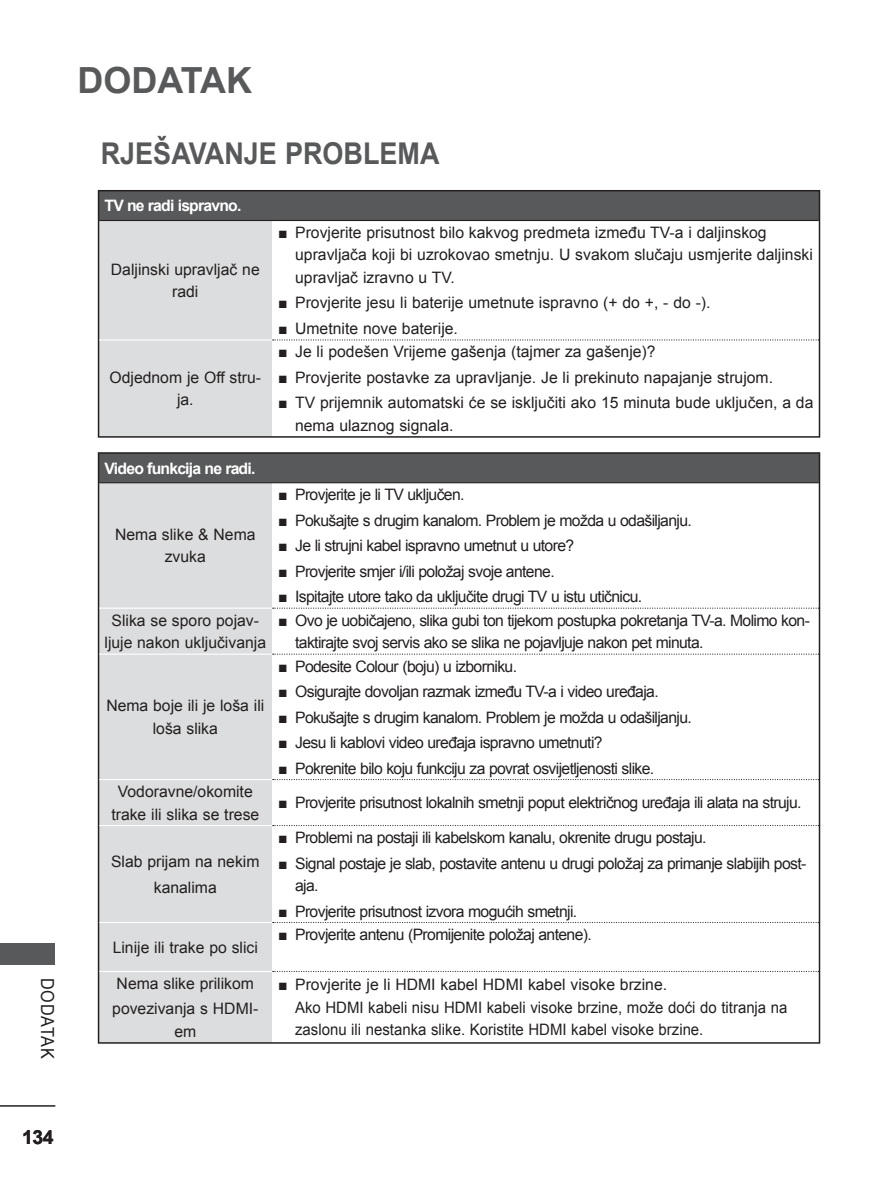
<style>
.page{position:relative;width:893px;height:1191px;background:#fff}
.page>*{position:absolute;margin:0;border:0;box-sizing:border-box;transform-origin:0 0}
.t1{font:700 36px "Arial";color:#58595b}
.t2{font:700 30px "Arial";color:#58595b;scale:.9 1}
.t3{font:700 19.5px "Arial";color:#231f20}
.t4{font:18px "Arial";letter-spacing:.05em;color:#231f20;scale:.9 1}
.t5{font:15.75px/22.5px "Arial";letter-spacing:-.04em;color:#231f20}
.t6{font:15.75px/22.5px "Arial";color:#231f20;text-align:center}
.t7{font:700 15.75px "Arial";letter-spacing:-.05em;color:#fff}
</style>
<div class="page">
<div style="left:0;top:943px;width:54px;height:21px;background:#58595b"></div>
<hr style="left:0;top:1105px;width:55px;height:1px;background:#231f20">
<hr style="left:98px;top:190px;width:174px;height:1px;background:#231f20">
<hr style="left:272px;top:190px;width:548px;height:1px;background:#231f20">
<hr style="left:98px;top:436px;width:174px;height:2px;background:#231f20">
<hr style="left:272px;top:436px;width:548px;height:2px;background:#231f20">
<svg style="left:98px;top:191px;width:722px;height:246px"></svg>
<hr style="left:99px;top:220px;width:173px;height:1px;background:#231f20">
<hr style="left:272px;top:220px;width:547px;height:1px;background:#231f20">
<hr style="left:99px;top:339px;width:173px;height:1px;background:#fff">
<div style="left:99px;top:453px;width:720px;height:30px;background:#58595b"></div>
<div style="left:99px;top:483px;width:173px;height:559px;background:#dcddde"></div>
<svg style="left:272px;top:483px;width:547px;height:559px"></svg>
<hr style="left:98px;top:452px;width:174px;height:2px;background:#231f20">
<svg style="left:98px;top:454px;width:1px;height:29px"></svg>
<hr style="left:272px;top:452px;width:548px;height:2px;background:#231f20">
<svg style="left:819px;top:454px;width:1px;height:29px"></svg>
<hr style="left:98px;top:483px;width:1px;height:125px;background:#231f20">
<hr style="left:819px;top:483px;width:1px;height:125px;background:#231f20">
<hr style="left:98px;top:608px;width:1px;height:46px;background:#231f20">
<hr style="left:819px;top:608px;width:1px;height:46px;background:#231f20">
<hr style="left:98px;top:654px;width:1px;height:125px;background:#231f20">
<hr style="left:819px;top:654px;width:1px;height:125px;background:#231f20">
<hr style="left:98px;top:779px;width:1px;height:46px;background:#231f20">
<hr style="left:819px;top:779px;width:1px;height:46px;background:#231f20">
<hr style="left:98px;top:825px;width:1px;height:97px;background:#231f20">
<hr style="left:819px;top:825px;width:1px;height:97px;background:#231f20">
<hr style="left:98px;top:922px;width:1px;height:49px;background:#231f20">
<hr style="left:819px;top:922px;width:1px;height:49px;background:#231f20">
<hr style="left:98px;top:971px;width:1px;height:71px;background:#231f20">
<hr style="left:819px;top:971px;width:1px;height:71px;background:#231f20">
<hr style="left:98px;top:1042px;width:174px;height:1px;background:#231f20">
<hr style="left:272px;top:1042px;width:548px;height:1px;background:#231f20">
<svg style="left:273px;top:607px;width:546px;height:2px"></svg>
<svg style="left:273px;top:653px;width:546px;height:1px"></svg>
<svg style="left:273px;top:779px;width:546px;height:1px"></svg>
<svg style="left:273px;top:825px;width:546px;height:1px"></svg>
<svg style="left:273px;top:922px;width:546px;height:1px"></svg>
<svg style="left:273px;top:971px;width:546px;height:1px"></svg>
<hr style="left:99px;top:482px;width:173px;height:1px;background:#231f20">
<hr style="left:272px;top:482px;width:547px;height:1px;background:#231f20">
<hr style="left:99px;top:607px;width:173px;height:2px;background:#fff">
<hr style="left:99px;top:653px;width:173px;height:1px;background:#fff">
<hr style="left:99px;top:779px;width:173px;height:1px;background:#fff">
<hr style="left:99px;top:825px;width:173px;height:1px;background:#fff">
<hr style="left:99px;top:922px;width:173px;height:1px;background:#fff">
<hr style="left:99px;top:971px;width:173px;height:1px;background:#fff">
<p class="t4" style="left:57px;top:977px;width:91px;rotate:90deg">DODATAK</p>
<h1 class="t1" style="left:78px;top:60px;width:176px">DODATAK</h1>
<h2 class="t2" style="left:101px;top:137px;width:378px">RJEŠAVANJE PROBLEMA</h2>
<p class="t7" style="left:105px;top:197px;width:138px">TV ne radi ispravno.</p>
<p class="t6" style="left:111px;top:258px;width:150px">Daljinski upravljač ne radi</p>
<p class="t6" style="left:110px;top:366px;width:153px">Odjednom je Off stru&shy;ja.</p>
<p class="t7" style="left:105px;top:459px;width:152px">Video funkcija ne radi.</p>
<p class="t6" style="left:115px;top:523px;width:142px">Nema slike &amp; Nema zvuka</p>
<p class="t6" style="left:295px;top:221px;width:519px;text-align:left;text-indent:-17px">■ Provjerite prisutnost bilo kakvog predmeta između TV-a i daljinskog upravljača koji bi uzrokovao smetnju. U svakom slučaju usmjerite daljinski upravljač izravno u TV.</p>
<p class="t6" style="left:278px;top:292px;width:434px">■ Provjerite jesu li baterije umetnute ispravno (+ do +, - do -).</p>
<p class="t6" style="left:278px;top:317px;width:181px">■ Umetnite nove baterije.</p>
<p class="t6" style="left:278px;top:341px;width:379px">■ Je li podešen Vrijeme gašenja (tajmer za gašenje)?</p>
<p class="t6" style="left:278px;top:366px;width:496px">■ Provjerite postavke za upravljanje. Je li prekinuto napajanje strujom.</p>
<p class="t6" style="left:295px;top:392px;width:520px;text-align:left;text-indent:-17px">■ TV prijemnik automatski će se isključiti ako 15 minuta bude uključen, a da nema ulaznog signala.</p>
<p class="t5" style="left:278px;top:483px;width:188px">■ Provjerite je li TV uključen.</p>
<p class="t5" style="left:278px;top:509px;width:415px">■ Pokušajte s drugim kanalom. Problem je možda u odašiljanju.</p>
<p class="t5" style="left:278px;top:534px;width:298px">■ Je li strujni kabel ispravno umetnut u utore?</p>
<p class="t5" style="left:278px;top:560px;width:278px">■ Provjerite smjer i/ili položaj svoje antene.</p>
<p class="t5" style="left:278px;top:585px;width:366px">■ Ispitajte utore tako da uključite drugi TV u istu utičnicu.</p>
<p class="t6" style="left:105px;top:609px;width:163px">Slika se sporo pojav&shy;ljuje nakon uključivanja</p>
<p class="t5" style="left:295px;top:609px;width:516px;text-indent:-17px">■ Ovo je uobičajeno, slika gubi ton tijekom postupka pokretanja TV-a. Molimo kon&shy;taktirajte svoj servis ako se slika ne pojavljuje nakon pet minuta.</p>
<p class="t6" style="left:106px;top:694px;width:159px">Nema boje ili je loša ili loša slika</p>
<p class="t5" style="left:278px;top:655px;width:240px">■ Podesite Colour (boju) u izborniku.</p>
<p class="t5" style="left:278px;top:680px;width:382px">■ Osigurajte dovoljan razmak između TV-a i video uređaja.</p>
<p class="t5" style="left:278px;top:706px;width:415px">■ Pokušajte s drugim kanalom. Problem je možda u odašiljanju.</p>
<p class="t5" style="left:278px;top:731px;width:326px">■ Jesu li kablovi video uređaja ispravno umetnuti?</p>
<p class="t5" style="left:278px;top:757px;width:378px">■ Pokrenite bilo koju funkciju za povrat osvijetljenosti slike.</p>
<p class="t6" style="left:111px;top:780px;width:149px">Vodoravne/okomite trake ili slika se trese</p>
<p class="t5" style="left:278px;top:791px;width:525px">■ Provjerite prisutnost lokalnih smetnji poput električnog uređaja ili alata na struju.</p>
<p class="t6" style="left:111px;top:849px;width:150px;line-height:25.5px">Slab prijam na nekim kanalima</p>
<p class="t5" style="left:278px;top:826px;width:430px">■ Problemi na postaji ili kabelskom kanalu, okrenite drugu postaju.</p>
<p class="t5" style="left:295px;top:852px;width:513px;text-indent:-17px">■ Signal postaje je slab, postavite antenu u drugi položaj za primanje slabijih post&shy;aja.</p>
<p class="t5" style="left:278px;top:900px;width:301px">■ Provjerite prisutnost izvora mogućih smetnji.</p>
<p class="t6" style="left:113px;top:936px;width:147px">Linije ili trake po slici</p>
<p class="t6" style="left:112px;top:970px;width:148px;line-height:25.5px;text-align:left">Nema slike prilikom povezivanja s HDMI-</p>
<p class="t5" style="left:174px;top:1020px;width:23px">em</p>
<p class="t5" style="left:278px;top:923px;width:315px">■ Provjerite antenu (Promijenite položaj antene).</p>
<p class="t6" style="left:295px;top:973px;width:494px;text-align:left;text-indent:-17px">■ Provjerite je li HDMI kabel HDMI kabel visoke brzine.<br>Ako HDMI kabeli nisu HDMI kabeli visoke brzine, može doći do titranja na zaslonu ili nestanka slike. Koristite HDMI kabel visoke brzine.</p>
<p class="t3" style="left:22px;top:1126px;width:33px">134</p>
</div>
